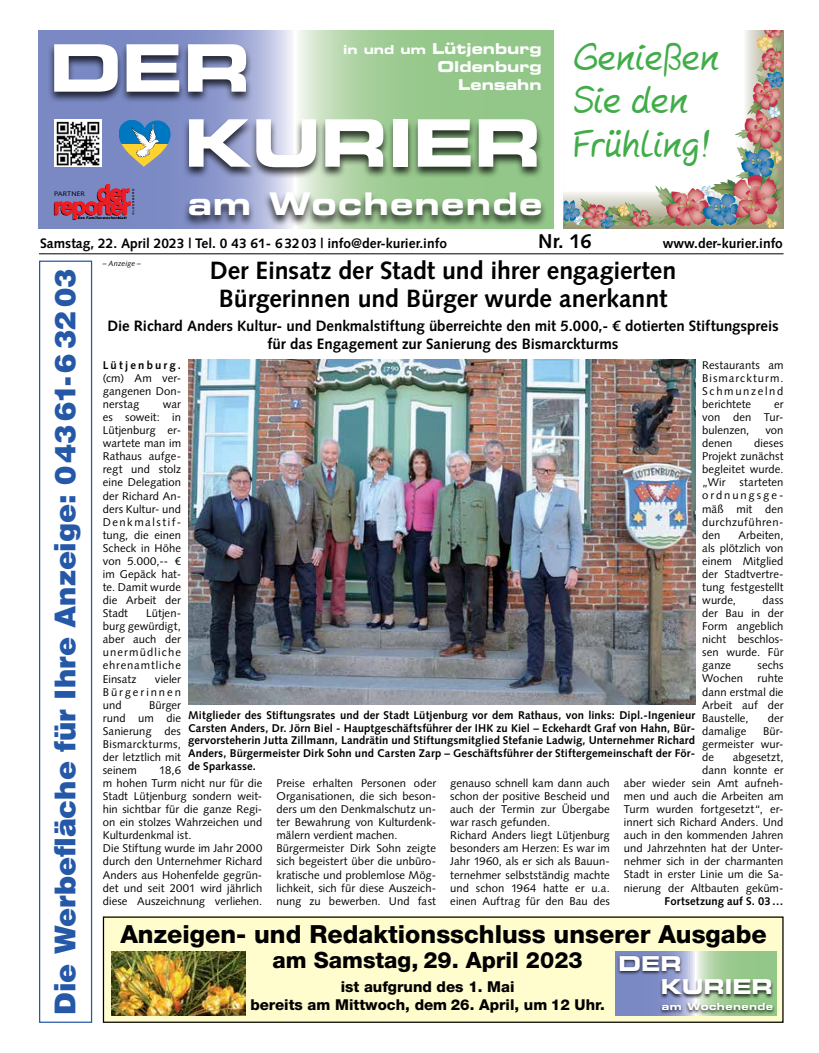
<style>
.page{position:relative;width:819px;height:1053px;background:#fff}
.page>*{position:absolute;margin:0;border:0;box-sizing:border-box;transform-origin:0 0}
.t1{font:65.5px/75px "Eurostile LT Std Bold Ex 2";letter-spacing:-.01em;color:#fff}
.t2{font:36.25px/43.5px "Mcgannahan";color:#41ad49}
.t3{font:31.25px "Eurostile LT Std Bold Ex 2";letter-spacing:.04em;color:#fff}
.t4{font:900 28.75px "Helvetica LT Std";letter-spacing:-.005em;color:#2658a8}
.t5{font:700 25px/27.5px "Syntax LT Std";letter-spacing:-.005em;color:#000;text-align:center}
.t6{font:800 25px "Helvetica Neue";color:#000}
.t7{font:800 22.5px "Helvetica Neue";color:#000}
.t8{font:20.5px/23.5px "Eurostile LT Std Bold Ex 2";letter-spacing:-.01em;color:#fff}
.t9{font:700 20px "Syntax LT Std";color:#000}
.t10{font:700 15px/17.5px "Syntax LT Std";color:#000;text-align:center}
.t11{font:800 15px/17.5px "Helvetica Neue";color:#000;text-align:center}
.t12{font:15px/18px "Eurostile LT Std Bold Ex 2";color:#fff;text-align:right}
.t13{font:700 13.75px "Syntax LT Std";color:#000}
.t14{font:11.25px/13px "Syntax LT Std";letter-spacing:.005em;color:#000;text-align:justify}
.t15{font:700 11.25px/12.5px "Syntax LT Std";letter-spacing:.01em;color:#000;text-align:justify}
.t16{font:9.75px "Eurostile Bold Extended Two";letter-spacing:.04em;color:#fff}
.t17{font:italic 7.5px "Syntax LT Std";letter-spacing:.01em;color:#000}
.t18{font:6.5px "Syntax LT Std";letter-spacing:.02em;color:#000;scale:1.1 1}
.s1{font-size:12.5px}
.s2{font-weight:700}
</style>
<div class="page">
<hr style="left:39px;top:253px;width:744px;height:1px;background:#000">
<svg style="left:39px;top:30px;width:514px;height:199px;background:#93adb3"></svg>
<div style="left:47px;top:43px;width:496px;height:136px;background:#000;opacity:.75"></div>
<div style="left:182px;top:191px;width:366px;height:37px;background:#000;opacity:.75"></div>
<svg style="left:54px;top:184px;width:80px;height:36px;background:#9f5476"></svg>
<svg style="left:119px;top:120px;width:52px;height:24px"></svg>
<svg style="left:119px;top:144px;width:52px;height:23px"></svg>
<svg style="left:132px;top:123px;width:27px;height:35px"></svg>
<div style="left:54px;top:119px;width:47px;height:48px;background:#fff"></div>
<img style="left:56px;top:121px;width:44px;height:45px">
<div style="left:39px;top:260px;width:53px;height:762px;border:1px solid #2658a8"></div>
<img style="left:563px;top:30px;width:220px;height:199px">
<div style="left:569px;top:38px;width:154px;height:132px;background:#fff"></div>
<div style="left:103px;top:916px;width:680px;height:106px;background:#fffccd"></div>
<svg style="left:615px;top:951px;width:161px;height:64px;background:#8da4b7"></svg>
<div style="left:616px;top:954px;width:158px;height:45px;background:#000;opacity:.75"></div>
<div style="left:659px;top:1001px;width:117px;height:13px;background:#000;opacity:.75"></div>
<img style="left:111px;top:951px;width:134px;height:64px">
<img style="left:188px;top:360px;width:507px;height:344px">
<p class="t12" style="left:343px;top:39px;width:200px"><span class="s1">in und um</span> Lütjenburg<br>Oldenburg<br>Lensahn</p>
<p class="t1" style="left:184px;top:29px;width:359px;text-indent:-135px">DER<br>KURIER</p>
<p class="t18" style="left:54px;top:190px;width:30px">PARTNER</p>
<p class="t3" style="left:188px;top:182px;width:356px">am Wochenende</p>
<p class="t2" style="left:574px;top:34px;width:148px">Genießen<br>Sie den<br>Frühling!</p>
<p class="t13" style="left:40px;top:235px;width:408px">Samstag, 22. April 2023 | Tel. 0 43 61- 63203 | info@der-kurier.info</p>
<p class="t9" style="left:538px;top:230px;width:55px">Nr. 16</p>
<p class="t13" style="left:663px;top:235px;width:121px">www.der-kurier.info</p>
<p class="t4" style="left:46px;top:1014px;width:747px;rotate:-90deg">Die Werbefläche für Ihre Anzeige: 04361- 6 32 03</p>
<p class="t5" style="left:210px;top:257px;width:468px">Der Einsatz der Stadt und ihrer engagierten<br>Bürgerinnen und Bürger wurde anerkannt</p>
<p class="t10" style="left:107px;top:317px;width:672px">Die Richard Anders Kultur- und Denkmalstiftung überreichte den mit 5.000,- € dotierten Stiftungspreis für das Engagement zur Sanierung des Bismarckturms</p>
<p class="t17" style="left:103px;top:259px;width:40px">– Anzeige –</p>
<p class="t14" style="left:103px;top:358px;width:80px"><span class="s2">Lütjenburg. </span>(cm) Am ver&shy;gangenen Don&shy;nerstag</p>
<p class="t14" style="left:702px;top:358px;width:83px">Restaurants am Bismarckturm.<br>Schmunzelnd berichtete</p>
<p class="t14" style="left:702px;top:397px;width:83px;text-indent:72px">er von den Tur&shy;bulenzen,</p>
<p class="t14" style="left:103px;top:397px;width:80px;text-indent:60px">war es soweit: in Lütjenburg er&shy;wartete man im Rathaus aufge&shy;regt und stolz eine Delegation der Richard An&shy;ders Kultur- und Denkmalstif&shy;tung, die einen Scheck in Höhe von 5.000,-- € im Gepäck hat&shy;te. Damit wurde die Arbeit der Stadt</p>
<p class="t14" style="left:765px;top:424px;width:20px">von</p>
<p class="t14" style="left:702px;top:437px;width:32px">denen</p>
<p class="t14" style="left:702px;top:437px;width:83px;text-indent:52px">dieses Projekt zunächst begleitet wurde. „Wir starteten ordnungsge&shy;mäß mit den durchzuführen&shy;den</p>
<p class="t14" style="left:702px;top:528px;width:83px;text-indent:36px">Arbeiten, als plötzlich von einem Mitglied der Stadtvertre&shy;tung festgestellt wurde,</p>
<p class="t14" style="left:702px;top:593px;width:83px;text-indent:60px">dass der Bau in der Form angeblich nicht beschlos&shy;sen wurde. Für ganze</p>
<p class="t14" style="left:103px;top:606px;width:80px;text-indent:43px">Lütjen&shy;burg gewürdigt, aber auch der unermüdliche ehrenamtliche Einsatz</p>
<p class="t14" style="left:757px;top:659px;width:27px">sechs</p>
<p class="t14" style="left:702px;top:672px;width:42px">Wochen</p>
<p class="t14" style="left:702px;top:672px;width:83px;text-indent:55px">ruhte dann erstmal die Arbeit auf der Baustelle,</p>
<p class="t14" style="left:103px;top:672px;width:80px;text-indent:52px">vieler Bürgerinnen und</p>
<p class="t14" style="left:103px;top:698px;width:80px;text-indent:46px">Bürger rund um die Sanierung des Bismarckturms, der letztlich mit seinem</p>
<p class="t15" style="left:188px;top:709px;width:508px">Mitglieder des Stiftungsrates und der Stadt Lütjenburg vor dem Rathaus, von links: Dipl.-Ingenieur Carsten Anders, Dr. Jörn Biel - Hauptgeschäftsführer der IHK zu Kiel – Eckehardt Graf von Hahn, Bür&shy;gervorsteherin Jutta Zillmann, Landrätin und Stiftungsmitglied Stefanie Ladwig, Unternehmer Richard Anders, Bürgermeister Dirk Sohn und Carsten Zarp – Geschäftsführer der Stiftergemeinschaft der För&shy;de Sparkasse.</p>
<p class="t14" style="left:767px;top:711px;width:17px">der</p>
<p class="t14" style="left:702px;top:724px;width:46px">damalige</p>
<p class="t14" style="left:702px;top:724px;width:83px;text-indent:61px">Bür&shy;germeister wur&shy;de</p>
<p class="t14" style="left:624px;top:750px;width:161px;text-align:right">abgesetzt,<br>dann konnte er<br>aber wieder sein Amt aufneh&shy;men und auch die Arbeiten am<br>Turm wurden fortgesetzt“, er&shy;innert sich Richard Anders. Und auch in den kommenden Jahren und Jahrzehnten hat der Unter&shy;nehmer sich in der charmanten<br>Stadt in erster Linie um die Sa&shy;nierung der Altbauten geküm-</p>
<p class="t14" style="left:103px;top:763px;width:161px;text-align:left;text-indent:56px">18,6<br>m hohen Turm nicht nur für die<br>Stadt Lütjenburg sondern weit&shy;hin sichtbar für die ganze Regi&shy;on ein stolzes Wahrzeichen und<br>Kulturdenkmal ist.<br>Die Stiftung wurde im Jahr 2000 durch den Unternehmer Richard<br>Anders aus Hohenfelde gegrün&shy;det und seit 2001 wird jährlich diese Auszeichnung verliehen.</p>
<p class="t14" style="left:276px;top:776px;width:161px;text-align:left">Preise erhalten Personen oder<br>Organisationen, die sich beson&shy;ders um den Denkmalschutz un&shy;ter Bewahrung von Kulturdenk&shy;mälern verdient machen.<br>Bürgermeister Dirk Sohn zeigte sich begeistert über die unbüro&shy;kratische und problemlose Mög&shy;lichkeit, sich für diese Auszeich&shy;nung zu bewerben. Und fast</p>
<p class="t14" style="left:450px;top:776px;width:161px;text-align:left">genauso schnell kam dann auch schon der positive Bescheid und auch der Termin zur Übergabe war rasch gefunden.<br>Richard Anders liegt Lütjenburg besonders am Herzen: Es war im<br>Jahr 1960, als er sich als Bauun&shy;ternehmer selbstständig machte und schon 1964 hatte er u.a. einen Auftrag für den Bau des</p>
<p class="t15" style="left:664px;top:894px;width:120px">Fortsetzung auf S. 03…</p>
<p class="t6" style="left:120px;top:918px;width:648px">Anzeigen- und Redaktionsschluss unserer Ausgabe</p>
<p class="t7" style="left:272px;top:946px;width:312px">am Samstag, 29. April 2023</p>
<p class="t11" style="left:250px;top:978px;width:356px">ist aufgrund des 1. Mai<br>bereits am Mittwoch, dem 26. April, um 12 Uhr.</p>
<p class="t8" style="left:660px;top:950px;width:114px;text-indent:-42px">Der<br>Kurier</p>
<p class="t16" style="left:662px;top:999px;width:113px">am Wochenende</p>
</div>
